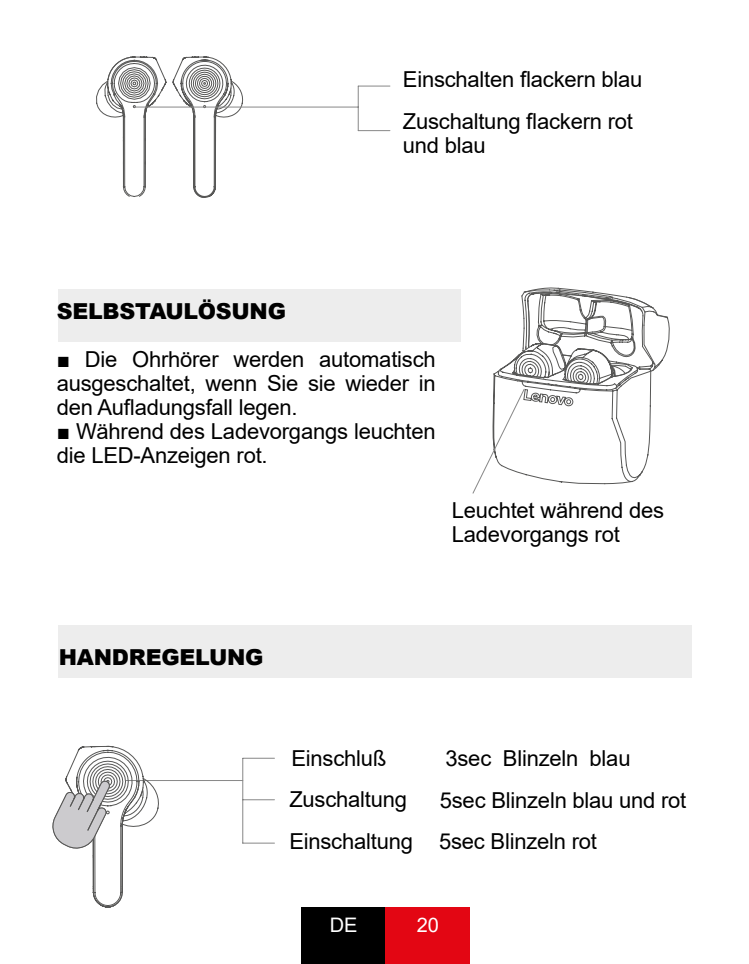
<style>
.page{position:relative;width:749px;height:964px;background:#fff}
.page>*{position:absolute;margin:0;border:0;box-sizing:border-box;transform-origin:0 0}
.t1{font:22px/24px "Arial";letter-spacing:-.01em;color:#000}
.t2{font:900 22px "Arial";letter-spacing:-.01em;color:#000}
.t3{font:20px "Arial";color:#fff}
</style>
<div class="page">
<div style="left:301px;top:907px;width:85px;height:57px;background:#000"></div>
<div style="left:386px;top:907px;width:84px;height:57px;background:#e30613"></div>
<div style="left:59px;top:289px;width:401px;height:53px;background:#ededed"></div>
<div style="left:59px;top:625px;width:633px;height:52px;background:#ededed"></div>
<svg style="left:96px;top:56px;width:147px;height:142px"></svg>
<hr style="left:358px;top:85px;width:32px;height:2px;background:#878787">
<hr style="left:357px;top:86px;width:2px;height:45px;background:#878787">
<hr style="left:358px;top:130px;width:32px;height:1px;background:#878787">
<hr style="left:134px;top:106px;width:224px;height:2px;background:#878787">
<svg style="left:472px;top:288px;width:197px;height:206px"></svg>
<hr style="left:243px;top:757px;width:31px;height:2px;background:#878787">
<hr style="left:242px;top:758px;width:1px;height:85px;background:#878787">
<hr style="left:243px;top:799px;width:31px;height:1px;background:#878787">
<hr style="left:243px;top:842px;width:31px;height:2px;background:#878787">
<hr style="left:126px;top:780px;width:117px;height:1px;background:#878787">
<svg style="left:52px;top:746px;width:107px;height:161px"></svg>
<p class="t1" style="left:403px;top:58px;width:241px;line-height:41.6px">Einschalten flackern blau<br>Zuschaltung flackern rot</p>
<p class="t1" style="left:403px;top:133px;width:84px">und blau</p>
<p class="t2" style="left:57px;top:295px;width:231px">SELBSTAULÖSUNG</p>
<p class="t1" style="left:57px;top:347px;width:380px;text-align:justify">■ Die Ohrhörer werden automatisch ausgeschaltet, wenn Sie sie wieder in den Aufladungsfall legen.</p>
<p class="t1" style="left:57px;top:419px;width:380px">■ Während des Ladevorgangs leuchten die LED-Anzeigen rot.</p>
<p class="t1" style="left:451px;top:498px;width:214px">Leuchtet während des<br>Ladevorgangs rot</p>
<p class="t2" style="left:59px;top:641px;width:206px">HANDREGELUNG</p>
<p class="t1" style="left:291px;top:746px;width:96px">Einschluß</p>
<p class="t1" style="left:439px;top:737px;width:249px;line-height:41.6px">3sec Blinzeln blau<br>5sec Blinzeln blau und rot<br>5sec Blinzeln rot</p>
<p class="t1" style="left:289px;top:778px;width:125px;line-height:42.4px">Zuschaltung<br>Einschaltung</p>
<p class="t3" style="left:330px;top:911px;width:29px">DE</p>
<p class="t3" style="left:416px;top:911px;width:24px">20</p>
</div>
